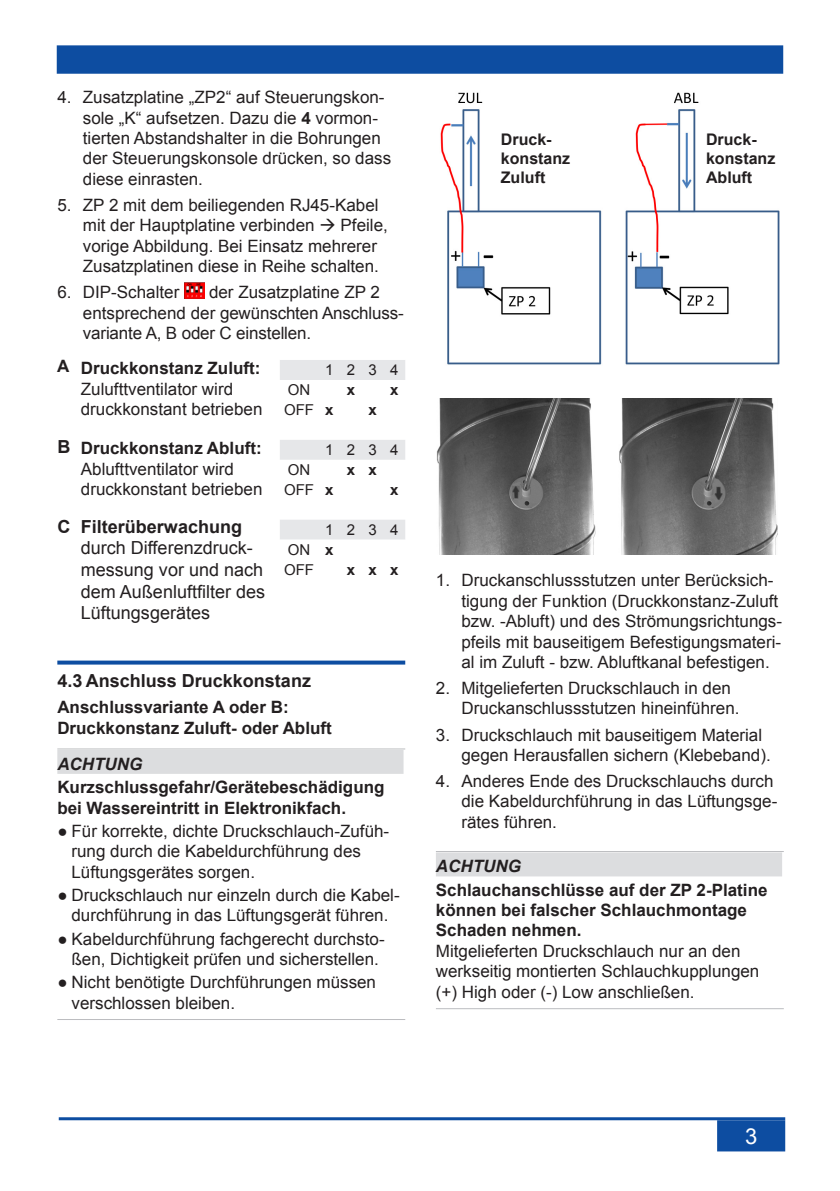
<style>
.page{position:relative;width:840px;height:1191px;background:#fff}
.page>*{position:absolute;margin:0;border:0;box-sizing:border-box;transform-origin:0 0}
.t1{font:22px "Arial";color:#fff}
.t2{font:18px/21.6px "Arial";color:#231f20}
.t3{font:700 18px "Arial";color:#231f20}
.t4{font:17px/20.4px "Arial";color:#231f20}
.t5{font:700 17px/20.4px "Arial";color:#231f20}
.t6{font:italic 700 17px "Arial";color:#231f20}
.t7{font:700 16px/19.2px "Arial";color:#231f20}
.t8{font:15px/20px "Arial";letter-spacing:.445em;color:#231f20}
.t9{font:700 15px "Arial";color:#231f20}
.s1{font-weight:700}
.s2{font-weight:700;font-size:18px}
</style>
<div class="page">
<div style="left:58px;top:46px;width:723px;height:27px;background:#0d4da1"></div>
<div style="left:57px;top:45px;width:725px;height:29px;border:2px solid #0d4da1"></div>
<hr style="left:59px;top:1117px;width:725px;height:3px;background:#0d4da1">
<div style="left:717px;top:1121px;width:66px;height:29px;background:#0d4da1"></div>
<div style="left:716px;top:1120px;width:68px;height:31px;border:2px solid #0d4da1"></div>
<svg style="left:57px;top:660px;width:348px;height:4px"></svg>
<hr style="left:57px;top:748px;width:348px;height:1px;background:#bcbdc0">
<div style="left:57px;top:750px;width:346px;height:24px;background:#dcdddf"></div>
<hr style="left:57px;top:1019px;width:348px;height:1px;background:#bcbdc0">
<img style="left:184px;top:282px;width:20px;height:16px">
<div style="left:280px;top:360px;width:125px;height:20px;background:#e6e7e9"></div>
<div style="left:280px;top:440px;width:125px;height:20px;background:#e6e7e9"></div>
<div style="left:280px;top:520px;width:125px;height:20px;background:#e6e7e9"></div>
<hr style="left:435px;top:851px;width:348px;height:1px;background:#bcbdc0">
<div style="left:435px;top:852px;width:346px;height:24px;background:#dcdddf"></div>
<hr style="left:435px;top:1008px;width:348px;height:1px;background:#bcbdc0">
<img style="left:440px;top:92px;width:340px;height:273px">
<img style="left:436px;top:398px;width:341px;height:156px">
<p class="t4" style="left:83px;top:87px;width:310px;text-indent:-26px">4. Zusatzplatine „ZP2“ auf Steuerungskon&shy;sole „K“ aufsetzen. Dazu die <span class="s1">4</span> vormon&shy;tierten Abstandshalter in die Bohrungen der Steuerungskonsole drücken, so dass diese einrasten.</p>
<p class="t4" style="left:83px;top:195px;width:306px;text-indent:-26px">5. ZP 2 mit dem beiliegenden RJ45-Kabel mit der Hauptplatine verbinden → Pfeile, vorige Abbildung. Bei Einsatz mehrerer Zusatzplatinen diese in Reihe schalten.</p>
<p class="t4" style="left:57px;top:282px;width:123px">6. DIP-Schalter</p>
<p class="t4" style="left:83px;top:282px;width:322px;text-indent:126px">der Zusatzplatine ZP 2 entsprechend der gewünschten Anschluss&shy;variante A, B oder C einstellen.</p>
<p class="t5" style="left:57px;top:359px;width:204px">A Druckkonstanz Zuluft:</p>
<p class="t4" style="left:81px;top:379px;width:183px">Zulufttventilator wird druckkonstant betrieben</p>
<p class="t8" style="left:325px;top:360px;width:75px">1234</p>
<p class="t8" style="left:288px;top:380px;width:24px">ON</p>
<p class="t9" style="left:346px;top:380px;width:10px">x</p>
<p class="t9" style="left:390px;top:380px;width:10px">x</p>
<p class="t8" style="left:284px;top:400px;width:51px">OFF <span class="s1">x</span></p>
<p class="t9" style="left:368px;top:400px;width:10px">x</p>
<p class="t4" style="left:81px;top:438px;width:183px;text-indent:-24px"><span class="s2">B</span> <span class="s1">Druckkonstanz Abluft:<br></span>Ablufttventilator wird druckkonstant betrieben</p>
<p class="t8" style="left:325px;top:440px;width:75px">1234</p>
<p class="t8" style="left:288px;top:460px;width:24px">ON</p>
<p class="t9" style="left:346px;top:460px;width:32px">x x</p>
<p class="t8" style="left:284px;top:480px;width:51px">OFF <span class="s1">x</span></p>
<p class="t9" style="left:390px;top:480px;width:10px">x</p>
<p class="t3" style="left:57px;top:514px;width:186px">C Filterüberwachung</p>
<p class="t2" style="left:81px;top:537px;width:186px">durch Differenzdruck&shy;messung vor und nach dem Außenluftfilter des<br>Lüftungsgerätes</p>
<p class="t8" style="left:284px;top:520px;width:116px;text-indent:41px">1234<br>ON <span class="s1">x<br></span>OFF</p>
<p class="t9" style="left:346px;top:560px;width:53px">xxx</p>
<p class="t3" style="left:57px;top:669px;width:255px">4.3 Anschluss Druckkonstanz</p>
<p class="t5" style="left:57px;top:697px;width:276px">Anschlussvariante A oder B:<br>Druckkonstanz Zuluft- oder Abluft</p>
<p class="t6" style="left:57px;top:752px;width:86px">ACHTUNG</p>
<p class="t5" style="left:57px;top:777px;width:328px">Kurzschlussgefahr/Gerätebeschädigung bei Wassereintritt in Elektronikfach.</p>
<p class="t4" style="left:71px;top:820px;width:319px;text-indent:-14px">● Für korrekte, dichte Druckschlauch-Zufüh&shy;rung durch die Kabeldurchführung des<br>Lüftungsgerätes sorgen.</p>
<p class="t4" style="left:57px;top:885px;width:344px;text-align:center">● Druckschlauch nur einzeln durch die Kabel&shy;durchführung in das Lüftungsgerät führen.</p>
<p class="t4" style="left:57px;top:928px;width:328px;text-align:center">● Kabeldurchführung fachgerecht durchsto&shy;ßen, Dichtigkeit prüfen und sicherstellen.</p>
<p class="t4" style="left:71px;top:972px;width:306px;text-indent:-14px">● Nicht benötigte Durchführungen müssen verschlossen bleiben.</p>
<p class="t7" style="left:500px;top:130px;width:71px">Druck&shy;konstanz<br>Zuluft</p>
<p class="t7" style="left:705px;top:130px;width:71px">Druck&shy;konstanz<br>Abluft</p>
<p class="t4" style="left:461px;top:570px;width:322px;text-indent:-26px">1. Druckanschlussstutzen unter Berücksich&shy;tigung der Funktion (Druckkonstanz-Zuluft bzw. -Abluft) und des Strömungsrichtungs&shy;pfeils mit bauseitigem Befestigungsmateri&shy;al im Zuluft - bzw. Abluftkanal befestigen.</p>
<p class="t4" style="left:461px;top:678px;width:279px;text-indent:-26px">2. Mitgelieferten Druckschlauch in den<br>Druckanschlussstutzen hineinführen.</p>
<p class="t4" style="left:461px;top:724px;width:310px;text-indent:-26px">3. Druckschlauch mit bauseitigem Material gegen Herausfallen sichern (Klebeband).</p>
<p class="t4" style="left:461px;top:771px;width:317px;text-indent:-26px">4. Anderes Ende des Druckschlauchs durch die Kabeldurchführung in das Lüftungsge&shy;rätes führen.</p>
<p class="t6" style="left:435px;top:855px;width:86px">ACHTUNG</p>
<p class="t5" style="left:435px;top:880px;width:333px">Schlauchanschlüsse auf der ZP 2-Platine können bei falscher Schlauchmontage<br>Schaden nehmen.</p>
<p class="t4" style="left:435px;top:941px;width:325px">Mitgelieferten Druckschlauch nur an den werkseitig montierten Schlauchkupplungen (+) High oder (-) Low anschließen.</p>
<p class="t1" style="left:744px;top:1121px;width:14px">3</p>
</div>
